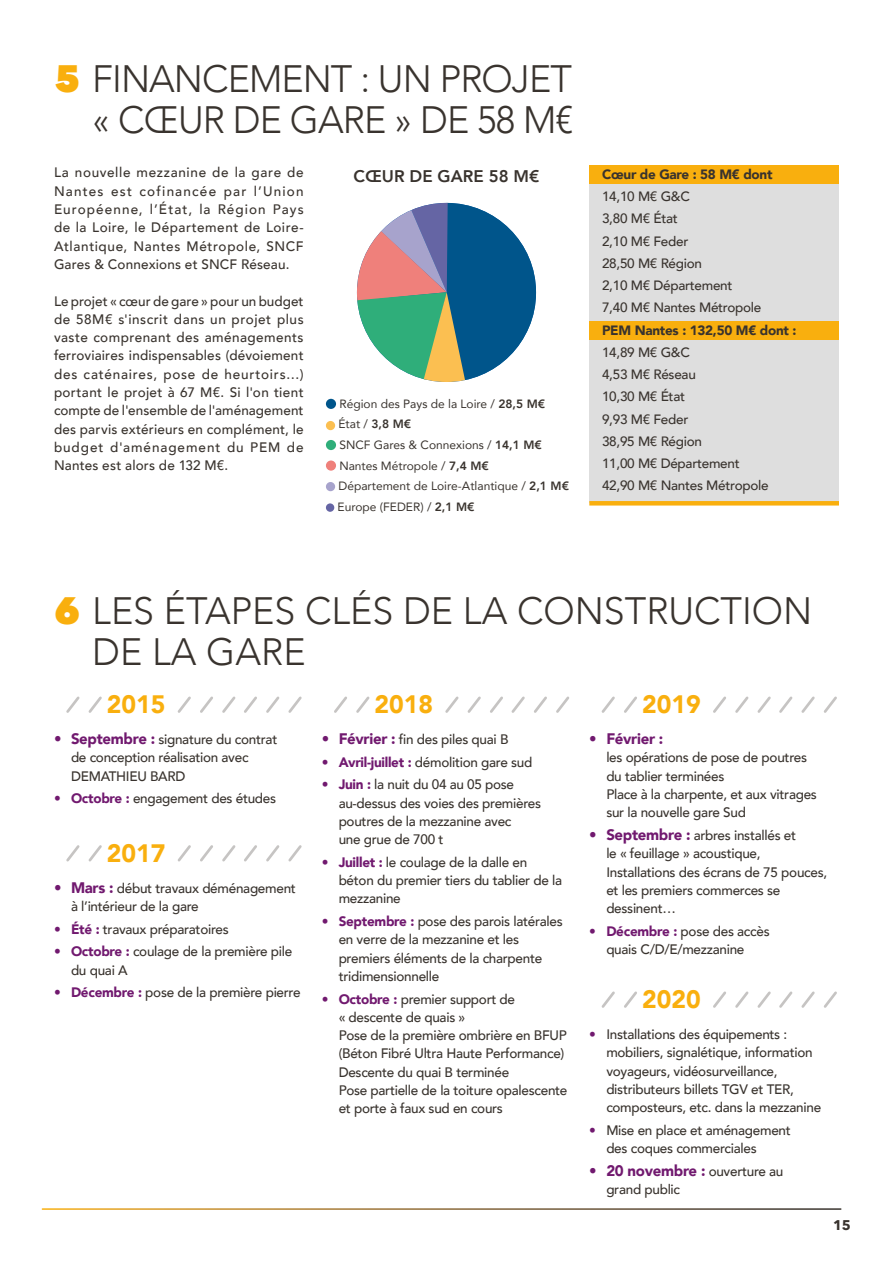
<style>
.page{position:relative;width:893px;height:1263px;background:#fff}
.page>*{position:absolute;margin:0;border:0;box-sizing:border-box;transform-origin:0 0}
.t1{font:300 38.1px/41.1px "Avenir";letter-spacing:-.025em;color:#39332e;text-align:right}
.t2{font:300 38.1px/41.1px "Avenir";color:#39332e}
.t3{font:900 25.2px "Avenir";color:#f9af0e}
.t4{font:800 16.8px "Avenir";color:#39332e}
.t5{font:900 15.3px "Avenir";letter-spacing:-.02em;color:#71196f}
.t6{font:700 14.1px "Avenir Next";color:#39332e}
.TxtCourant{font:500 13.65px/18.3px "Avenir";letter-spacing:-.02em;color:#39332e}
.TxtCourant-2{font:500 13.5px "Avenir";letter-spacing:-.02em;color:#39332e}
.TxtCourant-3{font:900 13.5px "Avenir";letter-spacing:-.02em;color:#39332e}
.t7{font:12px "Avenir";color:#39332e}
.s1{font-family:"Avenir Next";font-weight:800;color:#f9af0e}
.s2{font-weight:800}
.s3{font-size:15.3px;color:#71196f}
.s4{font-weight:900;font-size:15.3px;color:#71196f}
.s5{color:#71196f}
.s6{font-weight:900;color:#71196f}
.s7{font-weight:500}
.s8{font-weight:500;font-size:13.65px;color:#39332e}
</style>
<div class="page">
<svg style="left:177px;top:696px;width:125px;height:17px"></svg>
<svg style="left:66px;top:696px;width:36px;height:17px"></svg>
<svg style="left:177px;top:845px;width:125px;height:17px"></svg>
<svg style="left:66px;top:845px;width:36px;height:17px"></svg>
<svg style="left:445px;top:696px;width:124px;height:17px"></svg>
<svg style="left:334px;top:696px;width:36px;height:17px"></svg>
<svg style="left:713px;top:696px;width:124px;height:17px"></svg>
<svg style="left:601px;top:696px;width:36px;height:17px"></svg>
<svg style="left:713px;top:991px;width:124px;height:17px"></svg>
<svg style="left:601px;top:991px;width:36px;height:17px"></svg>
<div style="left:589px;top:165px;width:250px;height:338px;background:#dedede"></div>
<div style="left:589px;top:165px;width:250px;height:19px;background:#f9af0e"></div>
<div style="left:589px;top:321px;width:250px;height:19px;background:#f9af0e"></div>
<hr style="left:589px;top:501px;width:250px;height:4px;background:#f9af0e">
<svg style="left:357px;top:203px;width:179px;height:179px"></svg>
<div style="left:326px;top:399px;width:10px;height:10px;background:#00558b;border-radius:50%"></div>
<div style="left:326px;top:421px;width:9px;height:9px;background:#fbbf51;border-radius:50%"></div>
<div style="left:326px;top:440px;width:10px;height:10px;background:#2fae7a;border-radius:50%"></div>
<div style="left:326px;top:460px;width:10px;height:11px;background:#ef807b;border-radius:50%"></div>
<div style="left:326px;top:482px;width:9px;height:9px;background:#a7a3cc;border-radius:50%"></div>
<div style="left:326px;top:503px;width:8px;height:9px;background:#6565a4;border-radius:50%"></div>
<p class="t1" style="left:54px;top:58px;width:521px"><span class="s1">5</span> FINANCEMENT : UN PROJET « CŒUR DE GARE » DE 58 M€</p>
<p class="TxtCourant" style="left:54px;top:163px;width:251px;text-align:justify">La nouvelle mezzanine de la gare de Nantes est cofinancée par l’Union Européenne, l’État, la Région Pays de la Loire, le Département de Loire-Atlantique, Nantes Métropole, SNCF Gares &amp; Connexions et SNCF Réseau.</p>
<p class="TxtCourant" style="left:54px;top:291px;width:251px;text-align:justify">Le projet « cœur de gare » pour un budget de 58M€ s'inscrit dans un projet plus vaste comprenant des aménagements ferroviaires indispensables (dévoiement des caténaires, pose de heurtoirs…) portant le projet à 67 M€. Si l'on tient compte de l'ensemble de l'aménagement des parvis extérieurs en complément, le budget d'aménagement du PEM de Nantes est alors de 132 M€.</p>
<p class="t4" style="left:353px;top:163px;width:187px">CŒUR DE GARE 58 M€</p>
<p class="t7" style="left:339px;top:394px;width:207px">Région des Pays de la Loire / <span class="s2">28,5 M€</span></p>
<p class="t7" style="left:338px;top:415px;width:74px">État / <span class="s2">3,8 M€</span></p>
<p class="t7" style="left:339px;top:435px;width:204px">SNCF Gares &amp; Connexions / <span class="s2">14,1 M€</span></p>
<p class="t7" style="left:339px;top:456px;width:151px">Nantes Métropole / <span class="s2">7,4 M€</span></p>
<p class="t7" style="left:338px;top:476px;width:232px">Département de Loire-Atlantique / <span class="s2">2,1 M€</span></p>
<p class="t7" style="left:338px;top:497px;width:138px">Europe (FEDER) / <span class="s2">2,1 M€</span></p>
<p class="TxtCourant-3" style="left:602px;top:163px;width:172px">Cœur de Gare : 58 M€ dont</p>
<p class="TxtCourant-2" style="left:602px;top:185px;width:89px">14,10 M€ G&amp;C</p>
<p class="TxtCourant-2" style="left:602px;top:207px;width:77px">3,80 M€ État</p>
<p class="TxtCourant-2" style="left:602px;top:229px;width:88px">2,10 M€ Feder</p>
<p class="TxtCourant-2" style="left:602px;top:251px;width:102px">28,50 M€ Région</p>
<p class="TxtCourant-2" style="left:602px;top:274px;width:132px">2,10 M€ Département</p>
<p class="TxtCourant-2" style="left:602px;top:296px;width:161px">7,40 M€ Nantes Métropole</p>
<p class="TxtCourant-3" style="left:602px;top:318px;width:196px">PEM Nantes : 132,50 M€ dont :</p>
<p class="TxtCourant-2" style="left:602px;top:340px;width:89px">14,89 M€ G&amp;C</p>
<p class="TxtCourant-2" style="left:602px;top:363px;width:95px">4,53 M€ Réseau</p>
<p class="TxtCourant-2" style="left:602px;top:385px;width:85px">10,30 M€ État</p>
<p class="TxtCourant-2" style="left:602px;top:407px;width:88px">9,93 M€ Feder</p>
<p class="TxtCourant-2" style="left:602px;top:429px;width:102px">38,95 M€ Région</p>
<p class="TxtCourant-2" style="left:602px;top:452px;width:139px">11,00 M€ Département</p>
<p class="TxtCourant-2" style="left:602px;top:474px;width:168px">42,90 M€ Nantes Métropole</p>
<p class="t2" style="left:92px;top:590px;width:722px;text-indent:-38px"><span class="s1">6</span> LES ÉTAPES CLÉS DE LA CONSTRUCTION<br>DE LA GARE</p>
<p class="t3" style="left:107px;top:683px;width:60px">2015</p>
<p class="TxtCourant" style="left:71px;top:729px;width:208px;text-indent:-17px"><span class="s3">•</span> <span class="s4">Septembre :</span> signature du contrat de conception réalisation avec<br>DEMATHIEU BARD</p>
<p class="TxtCourant" style="left:54px;top:789px;width:224px"><span class="s5">•</span> <span class="s6">Octobre :</span> engagement des études</p>
<p class="t3" style="left:107px;top:832px;width:60px">2017</p>
<p class="TxtCourant" style="left:71px;top:878px;width:226px;text-indent:-17px"><span class="s3">•</span> <span class="s4">Mars :</span> début travaux déménagement à l’intérieur de la gare</p>
<p class="TxtCourant" style="left:54px;top:919px;width:176px"><span class="s5">•</span> <span class="s6">Été :</span> travaux préparatoires</p>
<p class="TxtCourant" style="left:71px;top:942px;width:223px;text-indent:-17px"><span class="s5">•</span> <span class="s6">Octobre :</span> coulage de la première pile du quai A</p>
<p class="TxtCourant" style="left:54px;top:982px;width:248px"><span class="s5">•</span> <span class="s6">Décembre :</span> pose de la première pierre</p>
<p class="t3" style="left:375px;top:683px;width:60px">2018</p>
<p class="TxtCourant" style="left:322px;top:729px;width:188px"><span class="s3">•</span> <span class="s4">Février :</span> fin des piles quai B</p>
<p class="TxtCourant" style="left:322px;top:752px;width:212px"><span class="s5">•</span> <span class="s6">Avril-juillet :</span> démolition gare sud</p>
<p class="TxtCourant" style="left:339px;top:775px;width:204px;text-indent:-17px"><span class="s5">•</span> <span class="s6">Juin :</span> la nuit du 04 au 05 pose au-dessus des voies des premières poutres de la mezzanine avec<br>une grue de 700 t</p>
<p class="TxtCourant" style="left:339px;top:852px;width:225px;text-indent:-17px"><span class="s5">•</span> <span class="s6">Juillet :</span> le coulage de la dalle en béton du premier tiers du tablier de la mezzanine</p>
<p class="TxtCourant" style="left:339px;top:911px;width:226px;text-indent:-17px"><span class="s5">•</span> <span class="s6">Septembre :</span> pose des parois latérales en verre de la mezzanine et les premiers éléments de la charpente tridimensionnelle</p>
<p class="TxtCourant" style="left:339px;top:989px;width:230px;text-indent:-17px"><span class="s5">•</span> <span class="s6">Octobre :</span> premier support de<br>« descente de quais »<br>Pose de la première ombrière en BFUP (Béton Fibré Ultra Haute Performance)<br>Descente du quai B terminée<br>Pose partielle de la toiture opalescente et porte à faux sud en cours</p>
<p class="t3" style="left:642px;top:683px;width:60px">2019</p>
<p class="t5" style="left:589px;top:726px;width:76px"><span class="s7">•</span> Février :</p>
<p class="TxtCourant" style="left:606px;top:748px;width:212px">les opérations de pose de poutres du tablier terminées<br>Place à la charpente, et aux vitrages sur la nouvelle gare Sud</p>
<p class="TxtCourant" style="left:606px;top:825px;width:222px;text-indent:-17px"><span class="s3">•</span> <span class="s4">Septembre :</span> arbres installés et<br>le « feuillage » acoustique,<br>Installations des écrans de 75 pouces, et les premiers commerces se dessinent…</p>
<p class="TxtCourant" style="left:589px;top:921px;width:182px;text-align:center"><span class="s5">•</span> <span class="s6">Décembre :</span> pose des accès quais C/D/E/mezzanine</p>
<p class="t3" style="left:642px;top:978px;width:60px">2020</p>
<p class="TxtCourant" style="left:606px;top:1024px;width:216px;text-indent:-17px"><span class="s5">•</span> Installations des équipements : mobiliers, signalétique, information voyageurs, vidéosurveillance, distributeurs billets TGV et TER, composteurs, etc. dans la mezzanine</p>
<p class="TxtCourant" style="left:606px;top:1120px;width:186px;text-indent:-17px"><span class="s5">•</span> Mise en place et aménagement des coques commerciales</p>
<p class="t5" style="left:589px;top:1157px;width:196px"><span class="s7">•</span> 20 novembre : <span class="s8">ouverture au</span></p>
<p class="TxtCourant-2" style="left:606px;top:1177px;width:75px">grand public</p>
<p class="t6" style="left:833px;top:1213px;width:19px">15</p>
</div>
